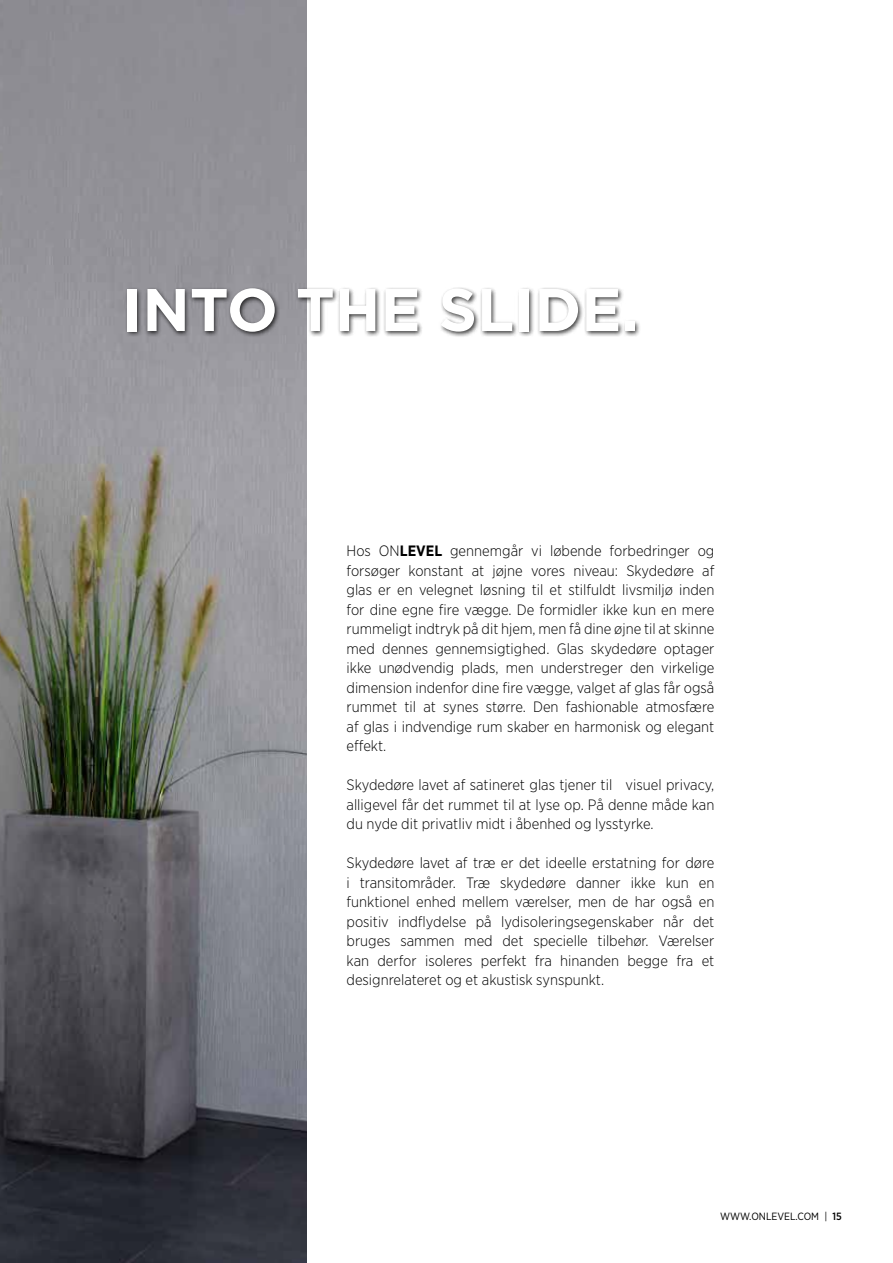
<style>
.page{position:relative;width:893px;height:1263px;background:#fff}
.page>*{position:absolute;margin:0;border:0;box-sizing:border-box;transform-origin:0 0}
.t1{font:700 60px "Gotham";color:#fff}
.t2{font:300 15px/19.5px "Gotham Narrow";color:#000;text-align:justify}
.t3{font:10.5px "Gotham Narrow";color:#000}
.s1{font-weight:700}
.s2{font-weight:500}
</style>
<div class="page">
<img style="left:0;top:0;width:306px;height:1263px">
<div style="left:125px;top:286px;width:516px;height:52px;background:#000;opacity:.75"></div>
<h1 class="t1" style="left:122px;top:270px;width:518px">INTO THE SLIDE.</h1>
<p class="t2" style="left:347px;top:541px;width:369px">Hos ON<span class="s1">LEVEL</span> gennemgår vi løbende forbedringer og forsøger konstant at jøjne vores niveau: Skydedøre af glas er en velegnet løsning til et stilfuldt livsmiljø inden for dine egne fire vægge. De formidler ikke kun en mere rummeligt indtryk på dit hjem, men få dine øjne til at skinne med dennes gennemsigtighed. Glas skydedøre optager ikke unødvendig plads, men understreger den virkelige dimension indenfor dine fire vægge, valget af glas får også rummet til at synes større. Den fashionable atmosfære af glas i indvendige rum skaber en harmonisk og elegant effekt.</p>
<p class="t2" style="left:347px;top:775px;width:369px">Skydedøre lavet af satineret glas tjener til visuel privacy, alligevel får det rummet til at lyse op. På denne måde kan du nyde dit privatliv midt i åbenhed og lysstyrke.</p>
<p class="t2" style="left:347px;top:853px;width:369px">Skydedøre lavet af træ er det ideelle erstatning for døre i transitområder. Træ skydedøre danner ikke kun en funktionel enhed mellem værelser, men de har også en positiv indflydelse på lydisoleringsegenskaber når det bruges sammen med det specielle tilbehør. Værelser kan derfor isoleres perfekt fra hinanden begge fra et designrelateret og et akustisk synspunkt.</p>
<p class="t3" style="left:720px;top:1210px;width:123px">WWW.ONLEVEL.COM | <span class="s2">15</span></p>
</div>
